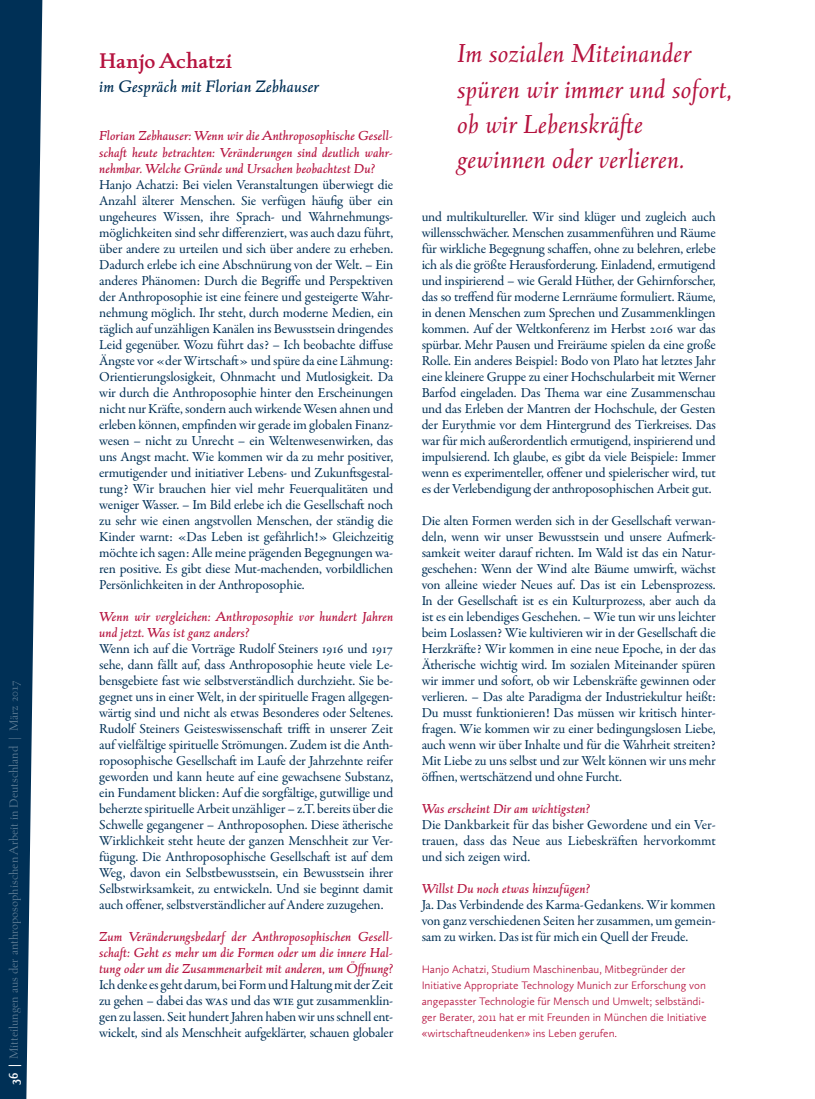
<style>
.page{position:relative;width:815px;height:1099px;background:#fff}
.page>*{position:absolute;margin:0;border:0;box-sizing:border-box;transform-origin:0 0}
.t1{font:italic 27.5px/35px "Albertan Pro";color:#b5123e}
.t2{font:600 22.5px "Albertan Pro";color:#b5123e}
.t3{font:italic 500 17.5px "Albertan Pro";color:#003056}
.t4{font:13.75px/16px "Garamond Premr Pro";letter-spacing:-.015em;color:#003056;text-align:justify}
.t5{font:italic 500 13.75px/16px "Albertan Pro";color:#b5123e;text-align:justify}
.t6{font:300 12.5px "Albertan Pro";color:#66839a}
.t7{font:300 11.25px/16px "Calluna Sans";color:#b5123e}
.s1{font-weight:700;color:#fff}
</style>
<div class="page">
<svg style="left:0;top:0;width:42px;height:1098px;fill:#003056"></svg>
<p class="t6" style="left:6px;top:1084px;width:405px;rotate:-90deg"><span class="s1">36 |</span> Mitteilungen aus der anthroposophischen Arbeit in Deutschland | März 2017</p>
<h2 class="t2" style="left:99px;top:46px;width:135px">Hanjo Achatzi</h2>
<p class="t3" style="left:99px;top:76px;width:222px">im Gespräch mit Florian Zebhauser</p>
<p class="t5" style="left:99px;top:128px;width:296px">Florian Zebhauser: Wenn wir die Anthroposophische Gesell&shy;schaft heute betrachten: Veränderungen sind deutlich wahr&shy;nehmbar. Welche Gründe und Ursachen beobachtest Du?</p>
<p class="t4" style="left:99px;top:176px;width:296px">Hanjo Achatzi: Bei vielen Veranstaltungen überwiegt die Anzahl älterer Menschen. Sie verfügen häufig über ein ungeheures Wissen, ihre Sprach- und Wahrnehmungs&shy;möglichkeiten sind sehr differenziert, was auch dazu führt, über andere zu urteilen und sich über andere zu erheben.<br>Dadurch erlebe ich eine Abschnürung von der Welt. – Ein anderes Phänomen: Durch die Begriffe und Perspektiven der Anthroposophie ist eine feinere und gesteigerte Wahr&shy;nehmung möglich. Ihr steht, durch moderne Medien, ein täglich auf unzähligen Kanälen ins Bewusstsein dringendes Leid gegenüber. Wozu führt das? – Ich beobachte diffuse Ängste vor «der Wirtschaft» und spüre da eine Lähmung:<br>Orientierungslosigkeit, Ohnmacht und Mutlosigkeit. Da wir durch die Anthroposophie hinter den Erscheinungen nicht nur Kräfte, sondern auch wirkende Wesen ahnen und erleben können, empfinden wir gerade im globalen Finanz&shy;wesen – nicht zu Unrecht – ein Weltenwesenwirken, das uns Angst macht. Wie kommen wir da zu mehr positiver, ermutigender und initiativer Lebens- und Zukunftsgestal&shy;tung? Wir brauchen hier viel mehr Feuerqualitäten und weniger Wasser. – Im Bild erlebe ich die Gesellschaft noch zu sehr wie einen angstvollen Menschen, der ständig die Kinder warnt: «Das Leben ist gefährlich!» Gleichzeitig möchte ich sagen: Alle meine prägenden Begegnungen wa&shy;ren positive. Es gibt diese Mut-machenden, vorbildlichen Persönlichkeiten in der Anthroposophie.</p>
<p class="t5" style="left:99px;top:608px;width:296px">Wenn wir vergleichen: Anthroposophie vor hundert Jahren und jetzt. Was ist ganz anders?</p>
<p class="t4" style="left:99px;top:641px;width:296px">Wenn ich auf die Vorträge Rudolf Steiners 1916 und 1917 sehe, dann fällt auf, dass Anthroposophie heute viele Le&shy;bensgebiete fast wie selbstverständlich durchzieht. Sie be&shy;gegnet uns in einer Welt, in der spirituelle Fragen allgegen&shy;wärtig sind und nicht als etwas Besonderes oder Seltenes.<br>Rudolf Steiners Geisteswissenschaft trifft in unserer Zeit auf vielfältige spirituelle Strömungen. Zudem ist die Anth&shy;roposophische Gesellschaft im Laufe der Jahrzehnte reifer geworden und kann heute auf eine gewachsene Substanz, ein Fundament blicken: Auf die sorgfältige, gutwillige und beherzte spirituelle Arbeit unzähliger – z.T. bereits über die Schwelle gegangener – Anthroposophen. Diese ätherische Wirklichkeit steht heute der ganzen Menschheit zur Ver&shy;fügung. Die Anthroposophische Gesellschaft ist auf dem Weg, davon ein Selbstbewusstsein, ein Bewusstsein ihrer Selbstwirksamkeit, zu entwickeln. Und sie beginnt damit auch offener, selbstverständlicher auf Andere zuzugehen.</p>
<p class="t5" style="left:99px;top:928px;width:296px">Zum Veränderungsbedarf der Anthroposophischen Gesell&shy;schaft: Geht es mehr um die Formen oder um die innere Hal&shy;tung oder um die Zusammenarbeit mit anderen, um Öffnung?</p>
<p class="t4" style="left:99px;top:977px;width:296px">Ich denke es geht darum, bei Form und Haltung mit der Zeit zu gehen – dabei das was und das wie gut zusammenklin&shy;gen zu lassen. Seit hundert Jahren haben wir uns schnell ent&shy;wickelt, sind als Menschheit aufgeklärter, schauen globaler</p>
<h1 class="t1" style="left:457px;top:36px;width:277px">Im sozialen Miteinander spüren wir immer und sofort, ob wir Lebenskräfte gewinnen oder verlieren.</h1>
<p class="t4" style="left:422px;top:209px;width:296px">und multikultureller. Wir sind klüger und zugleich auch willensschwächer. Menschen zusammenführen und Räume für wirkliche Begegnung schaffen, ohne zu belehren, erlebe ich als die größte Herausforderung. Einladend, ermutigend und inspirierend – wie Gerald Hüther, der Gehirnforscher, das so treffend für moderne Lernräume formuliert. Räume, in denen Menschen zum Sprechen und Zusammenklingen kommen. Auf der Weltkonferenz im Herbst 2016 war das spürbar. Mehr Pausen und Freiräume spielen da eine große Rolle. Ein anderes Beispiel: Bodo von Plato hat letztes Jahr eine kleinere Gruppe zu einer Hochschularbeit mit Werner Barfod eingeladen. Das Thema war eine Zusammenschau und das Erleben der Mantren der Hochschule, der Gesten der Eurythmie vor dem Hintergrund des Tierkreises. Das war für mich außerordentlich ermutigend, inspirierend und impulsierend. Ich glaube, es gibt da viele Beispiele: Immer wenn es experimenteller, offener und spielerischer wird, tut es der Verlebendigung der anthroposophischen Arbeit gut.</p>
<p class="t4" style="left:422px;top:513px;width:296px">Die alten Formen werden sich in der Gesellschaft verwan&shy;deln, wenn wir unser Bewusstsein und unsere Aufmerk&shy;samkeit weiter darauf richten. Im Wald ist das ein Natur&shy;geschehen: Wenn der Wind alte Bäume umwirft, wächst von alleine wieder Neues auf. Das ist ein Lebensprozess.<br>In der Gesellschaft ist es ein Kulturprozess, aber auch da ist es ein lebendiges Geschehen. – Wie tun wir uns leichter beim Loslassen? Wie kultivieren wir in der Gesellschaft die Herzkräfte? Wir kommen in eine neue Epoche, in der das Ätherische wichtig wird. Im sozialen Miteinander spüren wir immer und sofort, ob wir Lebenskräfte gewinnen oder verlieren. – Das alte Paradigma der Industriekultur heißt:<br>Du musst funktionieren! Das müssen wir kritisch hinter&shy;fragen. Wie kommen wir zu einer bedingungslosen Liebe, auch wenn wir über Inhalte und für die Wahrheit streiten?<br>Mit Liebe zu uns selbst und zur Welt können wir uns mehr öffnen, wertschätzend und ohne Furcht.</p>
<p class="t5" style="left:422px;top:800px;width:170px">Was erscheint Dir am wichtigsten?</p>
<p class="t4" style="left:422px;top:817px;width:296px">Die Dankbarkeit für das bisher Gewordene und ein Ver&shy;trauen, dass das Neue aus Liebeskräften hervorkommt und sich zeigen wird.</p>
<p class="t5" style="left:422px;top:880px;width:170px">Willst Du noch etwas hinzufügen?</p>
<p class="t4" style="left:422px;top:897px;width:296px">Ja. Das Verbindende des Karma-Gedankens. Wir kommen von ganz verschiedenen Seiten her zusammen, um gemein&shy;sam zu wirken. Das ist für mich ein Quell der Freude.</p>
<p class="t7" style="left:422px;top:961px;width:286px">Hanjo Achatzi, Studium Maschinenbau, Mitbegründer der Initiative Appropriate Technology Munich zur Erforschung von angepasster Technologie für Mensch und Umwelt; selbständi&shy;ger Berater, 2011 hat er mit Freunden in München die Initiative «wirtschaftneudenken» ins Leben gerufen.</p>
</div>
